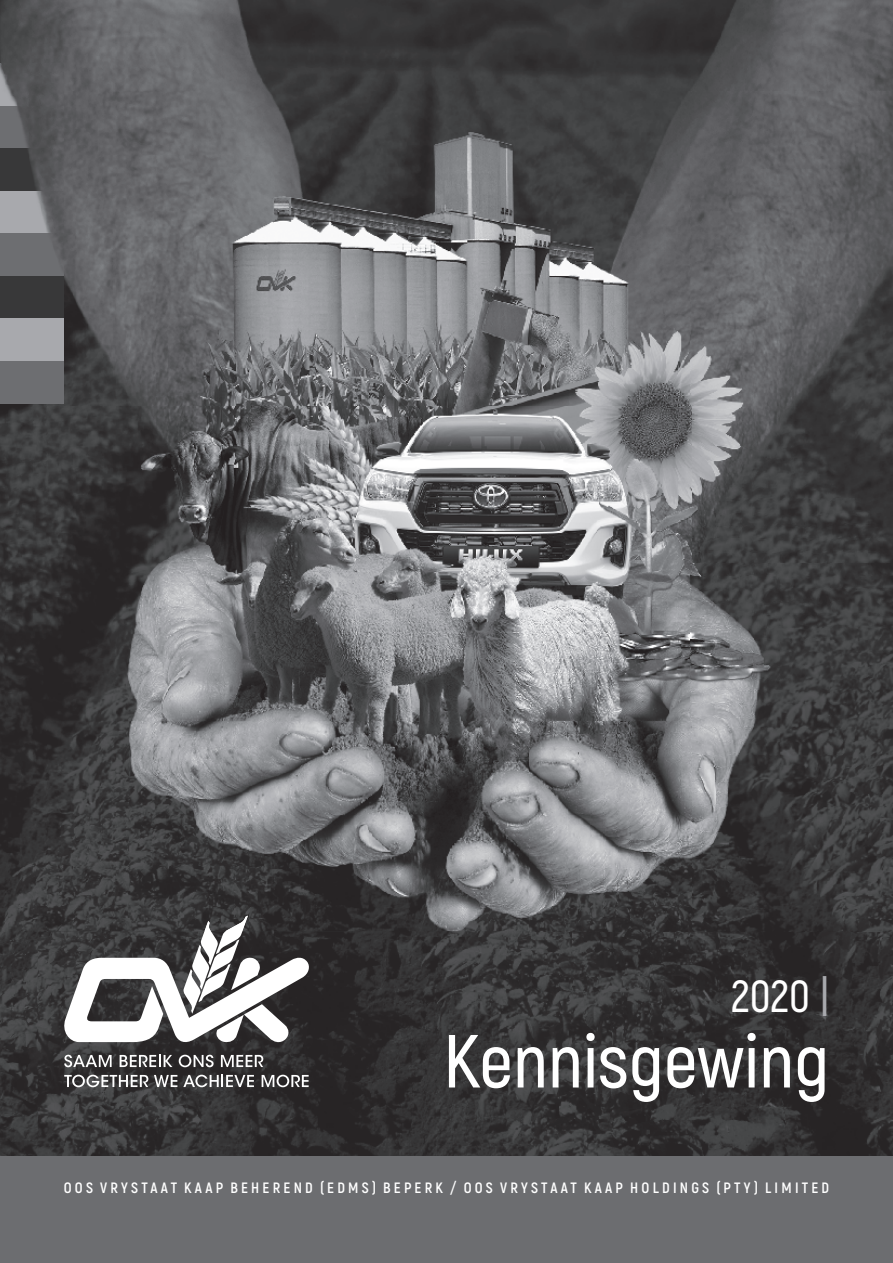
<style>
.page{position:relative;width:893px;height:1263px;background:#fff}
.page>*{position:absolute;margin:0;border:0;box-sizing:border-box;transform-origin:0 0}
.t1{font:600 75px "Akrobat";color:#fff}
.t2{font:600 45px "Akrobat";color:#fff}
.t3{font:700 15px "Akrobat";letter-spacing:.215em;color:#fff}
.s1{color:#a8a9ad}
</style>
<div class="page">
<img style="left:0;top:931px;width:893px;height:226px">
<div style="left:0;top:1157px;width:893px;height:106px;background:#6c6d70"></div>
<svg style="left:64px;top:1055px;width:48px;height:12px"></svg>
<svg style="left:120px;top:1055px;width:52px;height:12px"></svg>
<svg style="left:179px;top:1055px;width:35px;height:12px"></svg>
<svg style="left:221px;top:1055px;width:42px;height:12px"></svg>
<svg style="left:64px;top:1075px;width:84px;height:12px"></svg>
<svg style="left:154px;top:1075px;width:23px;height:12px"></svg>
<svg style="left:183px;top:1075px;width:71px;height:12px"></svg>
<svg style="left:262px;top:1075px;width:47px;height:12px"></svg>
<img style="left:0;top:0;width:893px;height:92px">
<img style="left:48px;top:92px;width:845px;height:839px">
<img style="left:0;top:404px;width:48px;height:527px">
<img style="left:0;top:64px;width:64px;height:340px">
<svg style="left:64px;top:915px;width:245px;height:129px"></svg>
<img style="left:225px;top:915px;width:23px;height:16px">
<h2 class="t2" style="left:731px;top:969px;width:99px">2020 <span class="s1">|</span></h2>
<h1 class="t1" style="left:443px;top:1015px;width:387px">Kennisgewing</h1>
<p class="t3" style="left:64px;top:1178px;width:767px">OOS VRYSTAAT KAAP BEHEREND (EDMS) BEPERK / OOS VRYSTAAT KAAP HOLDINGS (PTY) LIMITED</p>
</div>
